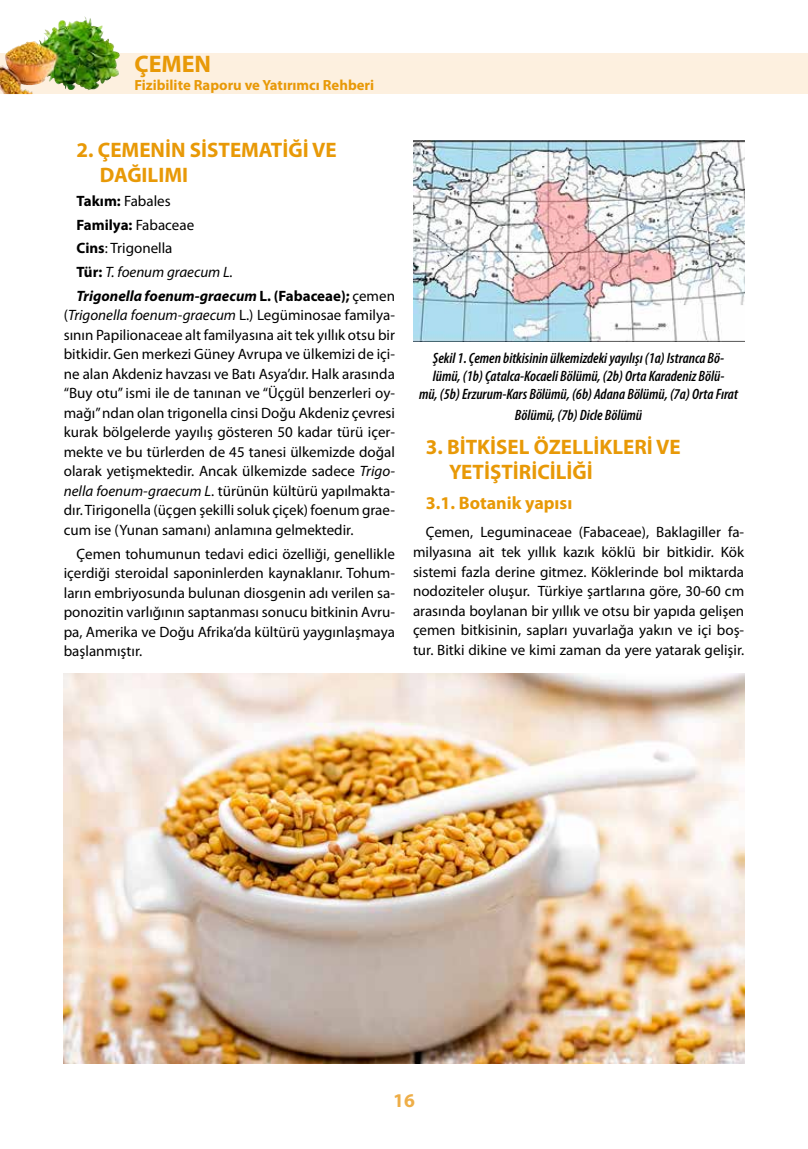
<style>
.page{position:relative;width:808px;height:1149px;background:#fff}
.page>*{position:absolute;margin:0;border:0;box-sizing:border-box;transform-origin:0 0}
.t1{font:700 24px "Myriad Pro";color:#e89907}
.t2{font:700 21px/25.2px "Myriad Pro";color:#e89907}
.t3{font:700 19.5px "Myriad Pro";color:#eeae48}
.t4{font:700 18px "Myriad Pro";color:#e89907}
.t5{font:15px/19.5px "Myriad Pro";color:#000;text-align:justify}
.t6{font:italic 600 condensed 15px/18px "Myriad Pro";color:#000;text-align:center}
.t7{font:700 15px/23.7px "Myriad Pro";color:#000}
.t8{font:700 14.7px "Myriad Pro";color:#e89907}
.s1{font-weight:400}
.s2{font-weight:400;font-style:italic}
.s3{font-style:italic}
</style>
<div class="page">
<div style="left:0;top:53px;width:808px;height:41px;background:#fdf0df"></div>
<img style="left:0;top:16px;width:99px;height:78px">
<img style="left:413px;top:141px;width:331px;height:201px">
<img style="left:64px;top:673px;width:680px;height:390px">
<h1 class="t1" style="left:134px;top:49px;width:78px">ÇEMEN</h1>
<p class="t8" style="left:134px;top:76px;width:241px">Fizibilite Raporu ve Yatırımcı Rehberi</p>
<h2 class="t2" style="left:100px;top:136px;width:239px;text-indent:-23px">2. ÇEMENİN SİSTEMATİĞİ VE<br>DAĞILIMI</h2>
<p class="t7" style="left:77px;top:188px;width:320px">Takım: <span class="s1">Fabales<br></span>Familya: <span class="s1">Fabaceae<br></span>Cins<span class="s1">: Trigonella<br></span>Tür: <span class="s2">T. foenum graecum L.<br></span><span class="s3">Trigonella foenum-graecum</span> L. (Fabaceae); <span class="s1">çemen</span></p>
<p class="t5" style="left:64px;top:305px;width:333px">(<span class="s3">Trigonella foenum-graecum</span> L.) Legüminosae familya&shy;sının Papilionaceae alt familyasına ait tek yıllık otsu bir bitkidir. Gen merkezi Güney Avrupa ve ülkemizi de içi&shy;ne alan Akdeniz havzası ve Batı Asya’dır. Halk arasında “Buy otu” ismi ile de tanınan ve “Üçgül benzerleri oy&shy;mağı” ndan olan trigonella cinsi Doğu Akdeniz çevresi kurak bölgelerde yayılış gösteren 50 kadar türü içer&shy;mekte ve bu türlerden de 45 tanesi ülkemizde doğal olarak yetişmektedir. Ancak ülkemizde sadece <span class="s3">Trigo&shy;nella foenum-graecum L</span>. türünün kültürü yapılmakta&shy;dır. Tirigonella (üçgen şekilli soluk çiçek) foenum grae&shy;cum ise (Yunan samanı) anlamına gelmektedir.</p>
<p class="t5" style="left:64px;top:543px;width:333px;text-indent:13px">Çemen tohumunun tedavi edici özelliği, genellikle içerdiği steroidal saponinlerden kaynaklanır. Tohum&shy;ların embriyosunda bulunan diosgenin adı verilen sa&shy;ponozitin varlığının saptanması sonucu bitkinin Avru&shy;pa, Amerika ve Doğu Afrika’da kültürü yaygınlaşmaya başlanmıştır.</p>
<p class="t6" style="left:419px;top:348px;width:320px">Şekil 1. Çemen bitkisinin ülkemizdeki yayılışı (1a) Istranca Bö&shy;lümü, (1b) Çatalca-Kocaeli Bölümü, (2b) Orta Karadeniz Bölü-<br>mü, (5b) Erzurum-Kars Bölümü, (6b) Adana Bölümü, (7a) Orta Fırat</p>
<p class="t6" style="left:515px;top:406px;width:129px">Bölümü, (7b) Dicle Bölümü</p>
<h2 class="t2" style="left:449px;top:433px;width:233px;text-indent:-23px">3. BİTKİSEL ÖZELLİKLERİ VE<br>YETİŞTİRİCİLİĞİ</h2>
<p class="t4" style="left:426px;top:491px;width:148px">3.1. Botanik yapısı</p>
<p class="t5" style="left:413px;top:522px;width:333px;text-indent:13px">Çemen, Leguminaceae (Fabaceae), Baklagiller fa&shy;milyasına ait tek yıllık kazık köklü bir bitkidir. Kök sistemi fazla derine gitmez. Köklerinde bol miktarda nodoziteler oluşur. Türkiye şartlarına göre, 30-60 cm arasında boylanan bir yıllık ve otsu bir yapıda gelişen çemen bitkisinin, sapları yuvarlağa yakın ve içi boş&shy;tur. Bitki dikine ve kimi zaman da yere yatarak gelişir.</p>
<h3 class="t3" style="left:393px;top:1087px;width:23px">16</h3>
</div>
